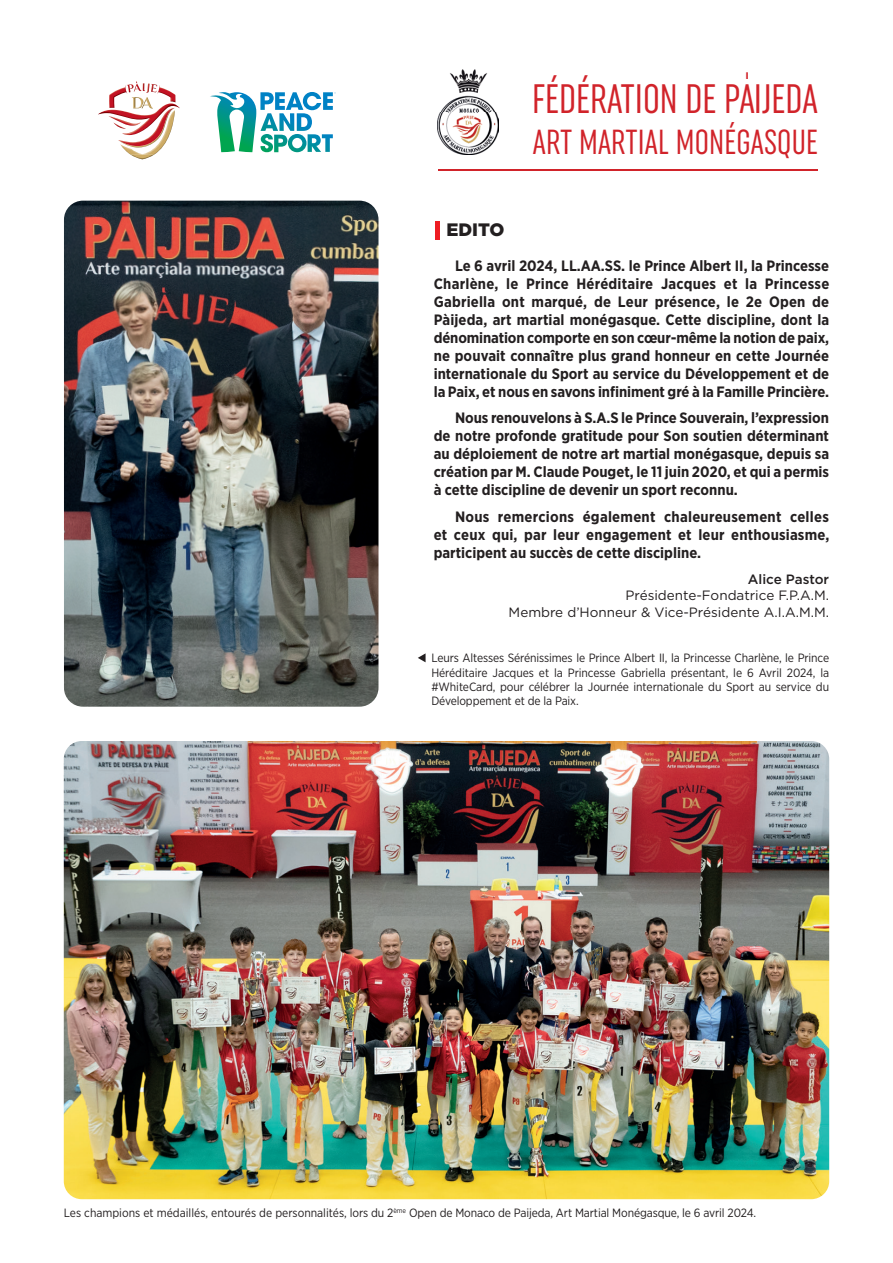
<style>
.page{position:relative;width:893px;height:1263px;background:#fff}
.page>*{position:absolute;margin:0;border:0;box-sizing:border-box;transform-origin:0 0}
.t1{font:extra-condensed 41.1px "Uniform";color:#d1232a}
.t2{font:extra-condensed 34.8px "Uniform";letter-spacing:.005em;color:#d1232a}
.t3{font:900 18px "Gotham";color:#231f20}
.t4{font:700 15px/18px "Gotham Narrow";color:#231f20;text-align:justify}
.t5{font:13.5px/17.5px "Gotham";color:#231f20;text-align:right}
.t6{font:500 13.5px "Gotham";color:#231f20}
.t7{font:12px/14.2px "Gotham Narrow";letter-spacing:-.01em;color:#231f20;text-align:justify}
.t8{font:extra-condensed 9.6px "Uniform";color:#d1232a;scale:2.5 1}
</style>
<div class="page">
<img style="left:64px;top:201px;width:314px;height:506px">
<img style="left:98px;top:103px;width:82px;height:12px">
<img style="left:118px;top:108px;width:57px;height:34px">
<img style="left:109px;top:116px;width:11px;height:6px">
<svg style="left:113px;top:122px;width:7px;height:7px"></svg>
<img style="left:131px;top:155px;width:23px;height:4px">
<img style="left:120px;top:110px;width:55px;height:45px">
<img style="left:157px;top:85px;width:18px;height:17px">
<img style="left:109px;top:85px;width:18px;height:23px">
<svg style="left:127px;top:81px;width:30px;height:27px"></svg>
<svg style="left:418px;top:653px;width:8px;height:9px"></svg>
<hr style="left:436px;top:221px;width:4px;height:18px;background:#ee1d23">
<img style="left:438px;top:70px;width:60px;height:84px">
<svg style="left:210px;top:92px;width:126px;height:60px"></svg>
<img style="left:64px;top:741px;width:765px;height:458px">
<hr style="left:438px;top:169px;width:380px;height:2px;background:#d1232a">
<p class="t8" style="left:745px;top:70px;width:3px">I</p>
<h1 class="t1" style="left:532px;top:75px;width:287px">FÉDÉRATION DE PAIJEDA</h1>
<h2 class="t2" style="left:533px;top:122px;width:287px">ART MARTIAL MONÉGASQUE</h2>
<p class="t3" style="left:446px;top:217px;width:59px">EDITO</p>
<p class="t4" style="left:434px;top:256px;width:397px;text-indent:21px">Le 6 avril 2024, LL.AA.SS. le Prince Albert II, la Princesse Charlène, le Prince Héréditaire Jacques et la Princesse Gabriella ont marqué, de Leur présence, le 2e Open de Pàijeda, art martial monégasque. Cette discipline, dont la dénomination comporte en son cœur-même la notion de paix, ne pouvait connaître plus grand honneur en cette Journée internationale du Sport au service du Développement et de la Paix, et nous en savons infiniment gré à la Famille Princière.</p>
<p class="t4" style="left:434px;top:409px;width:397px;text-indent:21px">Nous renouvelons à S.A.S le Prince Souverain, l’expression de notre profonde gratitude pour Son soutien déterminant au déploiement de notre art martial monégasque, depuis sa création par M. Claude Pouget, le 11 juin 2020, et qui a permis à cette discipline de devenir un sport reconnu.</p>
<p class="t4" style="left:434px;top:507px;width:397px;text-indent:21px">Nous remercions également chaleureusement celles et ceux qui, par leur engagement et leur enthousiasme, participent au succès de cette discipline.</p>
<p class="t6" style="left:748px;top:570px;width:83px">Alice Pastor</p>
<p class="t5" style="left:509px;top:586px;width:322px">Présidente-Fondatrice F.P.A.M.<br>Membre d’Honneur &amp; Vice-Présidente A.I.A.M.M.</p>
<p class="t7" style="left:431px;top:651px;width:399px">Leurs Altesses Sérénissimes le Prince Albert II, la Princesse Charlène, le Prince Héréditaire Jacques et la Princesse Gabriella présentant, le 6 Avril 2024, la #WhiteCard, pour célébrer la Journée internationale du Sport au service du Développement et de la Paix.</p>
<p class="t7" style="left:64px;top:1206px;width:694px">Les champions et médaillés, entourés de personnalités, lors du 2<sup>ème</sup> Open de Monaco de Paijeda, Art Martial Monégasque, le 6 avril 2024.</p>
</div>
